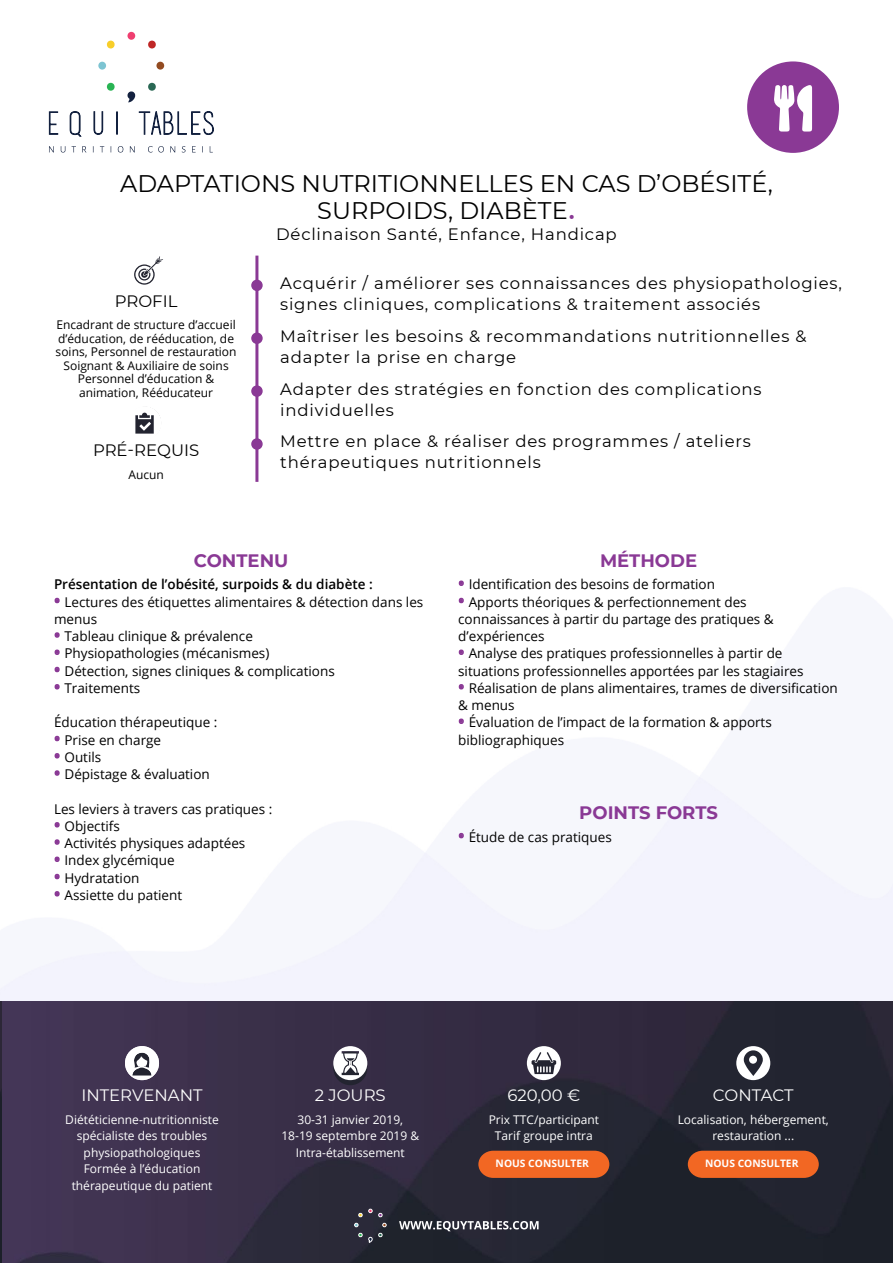
<style>
.page{position:relative;width:893px;height:1263px;background:#fff}
.page>*{position:absolute;margin:0;border:0;box-sizing:border-box;transform-origin:0 0}
.t1{font:24px/27px "Montserrat";color:#000;text-align:center}
.t2{font:700 18px "Montserrat";color:#8a3995}
.t3{font:16.5px/21px "Montserrat";letter-spacing:.05em;color:#000}
.t4{font:16.5px "Montserrat";color:#fff}
.t5{font:16.5px "Montserrat";color:#000}
.t6{font:13.5px/17.2px "Open Sans";color:#000}
.t7{font:600 13.5px "Open Sans";color:#000}
.t8{font:12px/16.5px "Open Sans";color:#fff;text-align:center}
.t9{font:12px/13.5px "Open Sans";color:#000;text-align:center}
.t10{font:700 10.2px "Open Sans";color:#fff}
.s1{font-size:37.5px;color:#8a3995}
.s2{font-size:16.5px;color:#8a3995}
</style>
<div class="page">
<img style="left:0;top:1001px;width:2px;height:262px">
<svg style="left:48px;top:111px;width:11px;height:24px"></svg>
<svg style="left:69px;top:111px;width:13px;height:26px"></svg>
<svg style="left:93px;top:111px;width:11px;height:24px"></svg>
<svg style="left:116px;top:111px;width:2px;height:24px"></svg>
<svg style="left:138px;top:111px;width:76px;height:24px"></svg>
<svg style="left:49px;top:146px;width:5px;height:6px"></svg>
<svg style="left:61px;top:146px;width:4px;height:6px"></svg>
<svg style="left:72px;top:146px;width:4px;height:6px"></svg>
<svg style="left:82px;top:146px;width:4px;height:7px"></svg>
<svg style="left:100px;top:146px;width:4px;height:6px"></svg>
<svg style="left:118px;top:146px;width:5px;height:6px"></svg>
<svg style="left:130px;top:146px;width:5px;height:6px"></svg>
<svg style="left:148px;top:146px;width:16px;height:6px"></svg>
<svg style="left:170px;top:146px;width:5px;height:6px"></svg>
<svg style="left:182px;top:146px;width:4px;height:6px"></svg>
<svg style="left:192px;top:146px;width:4px;height:6px"></svg>
<div style="left:98px;top:62px;width:8px;height:8px;background:#7dc4d2;border-radius:50%"></div>
<div style="left:156px;top:62px;width:8px;height:8px;background:#934b21;border-radius:50%"></div>
<div style="left:127px;top:32px;width:8px;height:8px;background:#ef3f70;border-radius:50%"></div>
<svg style="left:148px;top:40px;width:8px;height:9px"></svg>
<svg style="left:107px;top:82px;width:8px;height:9px"></svg>
<svg style="left:148px;top:82px;width:8px;height:9px"></svg>
<svg style="left:107px;top:40px;width:8px;height:9px"></svg>
<svg style="left:127px;top:91px;width:8px;height:11px"></svg>
<svg style="left:54px;top:597px;width:6px;height:7px"></svg>
<svg style="left:54px;top:632px;width:6px;height:6px"></svg>
<svg style="left:54px;top:649px;width:6px;height:6px"></svg>
<svg style="left:54px;top:666px;width:6px;height:7px"></svg>
<svg style="left:54px;top:684px;width:6px;height:6px"></svg>
<svg style="left:54px;top:735px;width:6px;height:7px"></svg>
<svg style="left:54px;top:753px;width:6px;height:6px"></svg>
<svg style="left:54px;top:770px;width:6px;height:6px"></svg>
<svg style="left:54px;top:822px;width:6px;height:6px"></svg>
<svg style="left:54px;top:839px;width:6px;height:6px"></svg>
<svg style="left:54px;top:856px;width:6px;height:7px"></svg>
<svg style="left:54px;top:873px;width:6px;height:7px"></svg>
<svg style="left:54px;top:891px;width:6px;height:6px"></svg>
<div style="left:747px;top:61px;width:92px;height:92px;background:#8a3995;border-radius:50%"></div>
<svg style="left:774px;top:85px;width:38px;height:47px"></svg>
<img style="left:2px;top:1001px;width:891px;height:262px">
<svg style="left:458px;top:580px;width:6px;height:6px"></svg>
<svg style="left:458px;top:597px;width:6px;height:7px"></svg>
<svg style="left:458px;top:649px;width:6px;height:6px"></svg>
<svg style="left:458px;top:684px;width:6px;height:6px"></svg>
<svg style="left:458px;top:718px;width:6px;height:6px"></svg>
<div style="left:333px;top:1051px;width:34px;height:34px;background:#232430;border-radius:50%"></div>
<svg style="left:333px;top:1046px;width:34px;height:34px"></svg>
<svg style="left:135px;top:407px;width:27px;height:27px"></svg>
<svg style="left:125px;top:1046px;width:34px;height:34px"></svg>
<svg style="left:134px;top:256px;width:29px;height:29px"></svg>
<svg style="left:527px;top:1046px;width:34px;height:34px"></svg>
<svg style="left:478px;top:1151px;width:131px;height:27px;background:#e76323"></svg>
<svg style="left:736px;top:1046px;width:34px;height:34px"></svg>
<div style="left:749px;top:1056px;width:8px;height:8px;background:#fff;border-radius:50%"></div>
<svg style="left:688px;top:1151px;width:131px;height:27px;background:#e76323"></svg>
<svg style="left:399px;top:1221px;width:140px;height:10px"></svg>
<svg style="left:354px;top:1223px;width:4px;height:4px"></svg>
<svg style="left:368px;top:1209px;width:4px;height:4px"></svg>
<svg style="left:378px;top:1213px;width:5px;height:4px"></svg>
<svg style="left:378px;top:1223px;width:8px;height:14px"></svg>
<svg style="left:358px;top:1212px;width:4px;height:5px"></svg>
<svg style="left:358px;top:1233px;width:14px;height:10px"></svg>
<svg style="left:458px;top:832px;width:7px;height:7px"></svg>
<hr style="left:255px;top:256px;width:3px;height:226px;background:#8a3995">
<div style="left:252px;top:280px;width:10px;height:10px;background:#8a3995;border-radius:50%"></div>
<div style="left:251px;top:280px;width:12px;height:11px;border:2px solid #8a3995;border-radius:50%"></div>
<div style="left:252px;top:333px;width:10px;height:10px;background:#8a3995;border-radius:50%"></div>
<div style="left:251px;top:332px;width:12px;height:12px;border:2px solid #8a3995;border-radius:50%"></div>
<div style="left:252px;top:386px;width:10px;height:10px;background:#8a3995;border-radius:50%"></div>
<div style="left:251px;top:385px;width:12px;height:12px;border:2px solid #8a3995;border-radius:50%"></div>
<div style="left:252px;top:439px;width:10px;height:10px;background:#8a3995;border-radius:50%"></div>
<div style="left:251px;top:438px;width:12px;height:12px;border:2px solid #8a3995;border-radius:50%"></div>
<h1 class="t1" style="left:120px;top:169px;width:654px">ADAPTATIONS NUTRITIONNELLES EN CAS D’OBÉSITÉ,<br>SURPOIDS, DIABÈTE<span class="s1">.</span></h1>
<p class="t3" style="left:276px;top:223px;width:342px">Déclinaison Santé, Enfance, Handicap</p>
<p class="t3" style="left:115px;top:290px;width:56px">Profil</p>
<p class="t9" style="left:56px;top:318px;width:182px">Encadrant de structure d’accueil d’éducation, de rééducation, de soins, Personnel de restauration<br>Soignant &amp; Auxiliaire de soins<br>Personnel d’éducation &amp; animation, Rééducateur</p>
<p class="t5" style="left:93px;top:439px;width:108px">Pré-requis</p>
<p class="t9" style="left:128px;top:467px;width:37px">Aucun</p>
<p class="t3" style="left:280px;top:272px;width:563px">Acquérir / améliorer ses connaissances des physiopathologies, signes cliniques, complications &amp; traitement associés</p>
<p class="t3" style="left:280px;top:325px;width:528px">Maîtriser les besoins &amp; recommandations nutritionnelles &amp; adapter la prise en charge</p>
<p class="t3" style="left:280px;top:378px;width:483px">Adapter des stratégies en fonction des complications individuelles</p>
<p class="t3" style="left:280px;top:430px;width:472px">Mettre en place &amp; réaliser des programmes / ateliers thérapeutiques nutritionnels</p>
<h2 class="t2" style="left:194px;top:547px;width:96px">CONTENU</h2>
<p class="t7" style="left:54px;top:575px;width:320px">Présentation de l’obésité, surpoids &amp; du diabète :</p>
<p class="t6" style="left:54px;top:593px;width:371px"><span class="s2">•</span> Lectures des étiquettes alimentaires &amp; détection dans les menus</p>
<p class="t6" style="left:54px;top:627px;width:200px"><span class="s2">•</span> Tableau clinique &amp; prévalence</p>
<p class="t6" style="left:54px;top:644px;width:217px"><span class="s2">•</span> Physiopathologies (mécanismes)</p>
<p class="t6" style="left:54px;top:662px;width:282px"><span class="s2">•</span> Détection, signes cliniques &amp; complications</p>
<p class="t6" style="left:54px;top:679px;width:88px"><span class="s2">•</span> Traitements</p>
<p class="t6" style="left:54px;top:713px;width:165px">Éducation thérapeutique :</p>
<p class="t6" style="left:54px;top:731px;width:109px"><span class="s2">•</span> Prise en charge</p>
<p class="t6" style="left:54px;top:748px;width:49px"><span class="s2">•</span> Outils</p>
<p class="t6" style="left:54px;top:765px;width:157px"><span class="s2">•</span> Dépistage &amp; évaluation</p>
<p class="t6" style="left:54px;top:800px;width:220px">Les leviers à travers cas pratiques :</p>
<p class="t6" style="left:54px;top:817px;width:67px"><span class="s2">•</span> Objectifs</p>
<p class="t6" style="left:54px;top:834px;width:193px"><span class="s2">•</span> Activités physiques adaptées</p>
<p class="t6" style="left:54px;top:851px;width:122px"><span class="s2">•</span> Index glycémique</p>
<p class="t6" style="left:54px;top:869px;width:87px"><span class="s2">•</span> Hydratation</p>
<p class="t6" style="left:54px;top:886px;width:130px"><span class="s2">•</span> Assiette du patient</p>
<h2 class="t2" style="left:600px;top:547px;width:99px">MÉTHODE</h2>
<p class="t6" style="left:458px;top:575px;width:258px"><span class="s2">•</span> Identification des besoins de formation</p>
<p class="t6" style="left:458px;top:593px;width:317px"><span class="s2">•</span> Apports théoriques &amp; perfectionnement des connaissances à partir du partage des pratiques &amp; d’expériences</p>
<p class="t6" style="left:458px;top:644px;width:347px"><span class="s2">•</span> Analyse des pratiques professionnelles à partir de situations professionnelles apportées par les stagiaires</p>
<p class="t6" style="left:458px;top:679px;width:381px"><span class="s2">•</span> Réalisation de plans alimentaires, trames de diversification &amp; menus</p>
<p class="t6" style="left:458px;top:713px;width:315px"><span class="s2">•</span> Évaluation de l’impact de la formation &amp; apports bibliographiques</p>
<h2 class="t2" style="left:579px;top:800px;width:140px">POINTS FORTS</h2>
<p class="t6" style="left:458px;top:828px;width:155px"><span class="s2">•</span> Étude de cas pratiques</p>
<p class="t4" style="left:81px;top:1084px;width:17px">Inter</p>
<p class="t4" style="left:132px;top:1084px;width:24px">venant</p>
<p class="t8" style="left:65px;top:1111px;width:155px">Diététicienne-nutritionniste spécialiste des troubles physiopathologiques<br>Formée à l’éducation thérapeutique du patient</p>
<p class="t4" style="left:315px;top:1084px;width:36px">2 jour</p>
<p class="t4" style="left:376px;top:1084px;width:12px">S</p>
<p class="t8" style="left:281px;top:1111px;width:139px">30-31 janvier 2019,<br>18-19 septembre 2019 &amp;<br>Intra-établissement</p>
<p class="t4" style="left:507px;top:1084px;width:74px">620,00 €</p>
<p class="t8" style="left:489px;top:1111px;width:112px">Prix TTC/participant<br>Tarif groupe intra</p>
<p class="t10" style="left:496px;top:1156px;width:95px">NOUS CONSULTER</p>
<p class="t4" style="left:713px;top:1084px;width:82px">CONTACT</p>
<p class="t8" style="left:678px;top:1111px;width:153px">Localisation, hébergement, restauration ...</p>
<p class="t10" style="left:705px;top:1156px;width:95px">NOUS CONSULTER</p>
</div>
